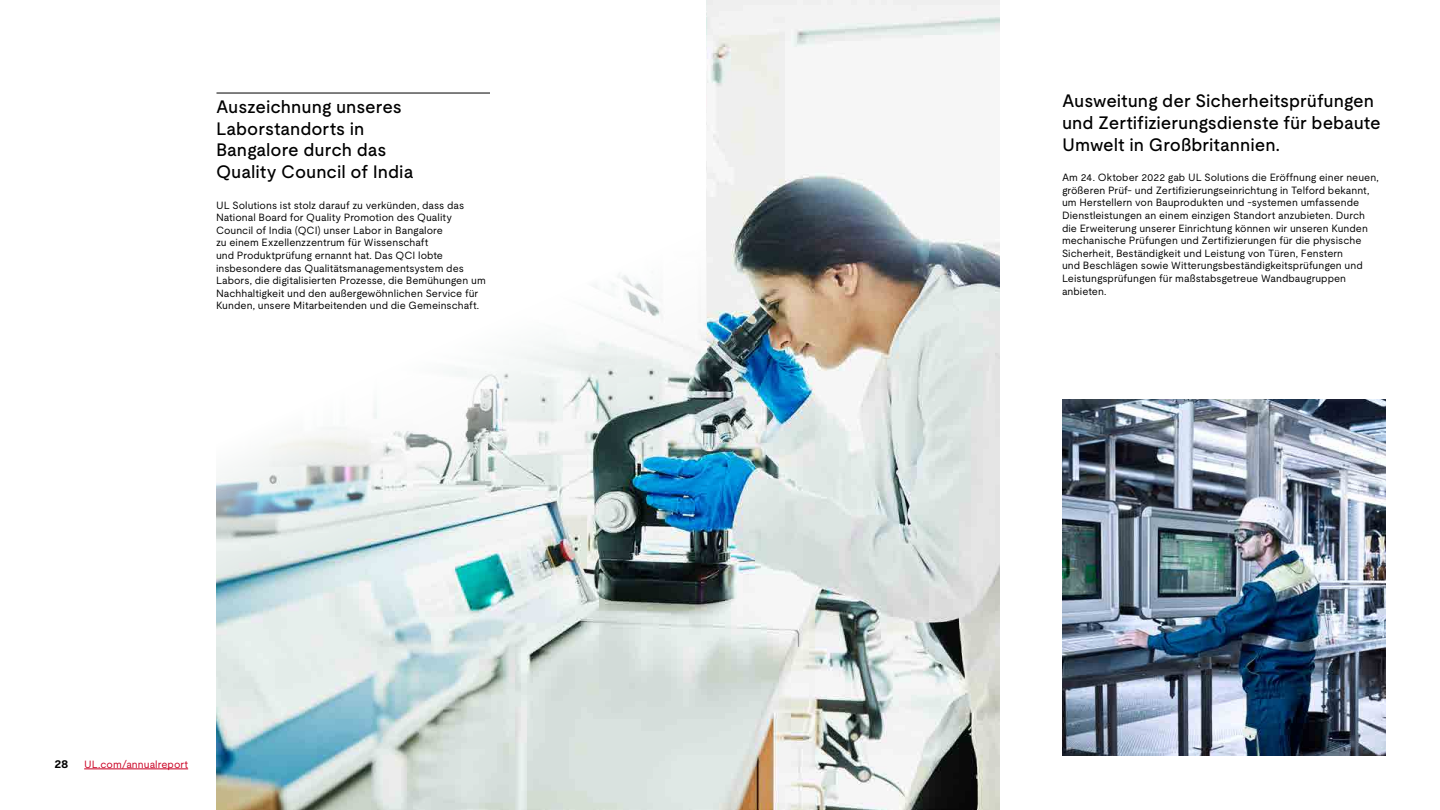
<style>
.page{position:relative;width:1440px;height:810px;background:#fff}
.page>*{position:absolute;margin:0;border:0;box-sizing:border-box;transform-origin:0 0}
.Page_subtitle{font:500 18px/21.6px "UL Moderat";color:#000}
.t1{font:700 12px "UL Moderat";color:#000}
.Page_subtitle-2{font:10.5px/12.6px "UL Moderat";color:#000}
.t2{font:10.5px "UL Moderat";letter-spacing:.005em;color:#ca0123}
</style>
<div class="page">
<img style="left:216px;top:0;width:784px;height:810px">
<svg style="left:216px;top:0;width:490px;height:589px"></svg>
<img style="left:1063px;top:399px;width:323px;height:356px">
<hr style="left:217px;top:93px;width:273px;height:1px;background:#000">
<hr style="left:84px;top:769px;width:104px;height:1px;background:#ca0123">
<p class="Page_subtitle" style="left:216px;top:96px;width:199px">Auszeichnung unseres<br>Laborstandorts in<br>Bangalore durch das<br>Quality Council of India</p>
<p class="Page_subtitle-2" style="left:216px;top:198px;width:271px">UL Solutions ist stolz darauf zu verkünden, dass das National Board for Quality Promotion des Quality Council of India (QCI) unser Labor in Bangalore<br>zu einem Exzellenzzentrum für Wissenschaft<br>und Produktprüfung ernannt hat. Das QCI lobte insbesondere das Qualitätsmanagementsystem des Labors, die digitalisierten Prozesse, die Bemühungen um Nachhaltigkeit und den außergewöhnlichen Service für Kunden, unsere Mitarbeitenden und die Gemeinschaft.</p>
<p class="t1" style="left:54px;top:755px;width:16px">28</p>
<p class="t2" style="left:84px;top:756px;width:105px">UL.com/annualreport</p>
<p class="Page_subtitle" style="left:1062px;top:90px;width:320px">Ausweitung der Sicherheitsprüfungen und Zertifizierungsdienste für bebaute<br>Umwelt in Großbritannien.</p>
<p class="Page_subtitle-2" style="left:1062px;top:171px;width:318px">Am 24. Oktober 2022 gab UL Solutions die Eröffnung einer neuen, größeren Prüf- und Zertifizierungseinrichtung in Telford bekannt, um Herstellern von Bauprodukten und -systemen umfassende Dienstleistungen an einem einzigen Standort anzubieten. Durch die Erweiterung unserer Einrichtung können wir unseren Kunden mechanische Prüfungen und Zertifizierungen für die physische Sicherheit, Beständigkeit und Leistung von Türen, Fenstern<br>und Beschlägen sowie Witterungsbeständigkeitsprüfungen und Leistungsprüfungen für maßstabsgetreue Wandbaugruppen anbieten.</p>
</div>
